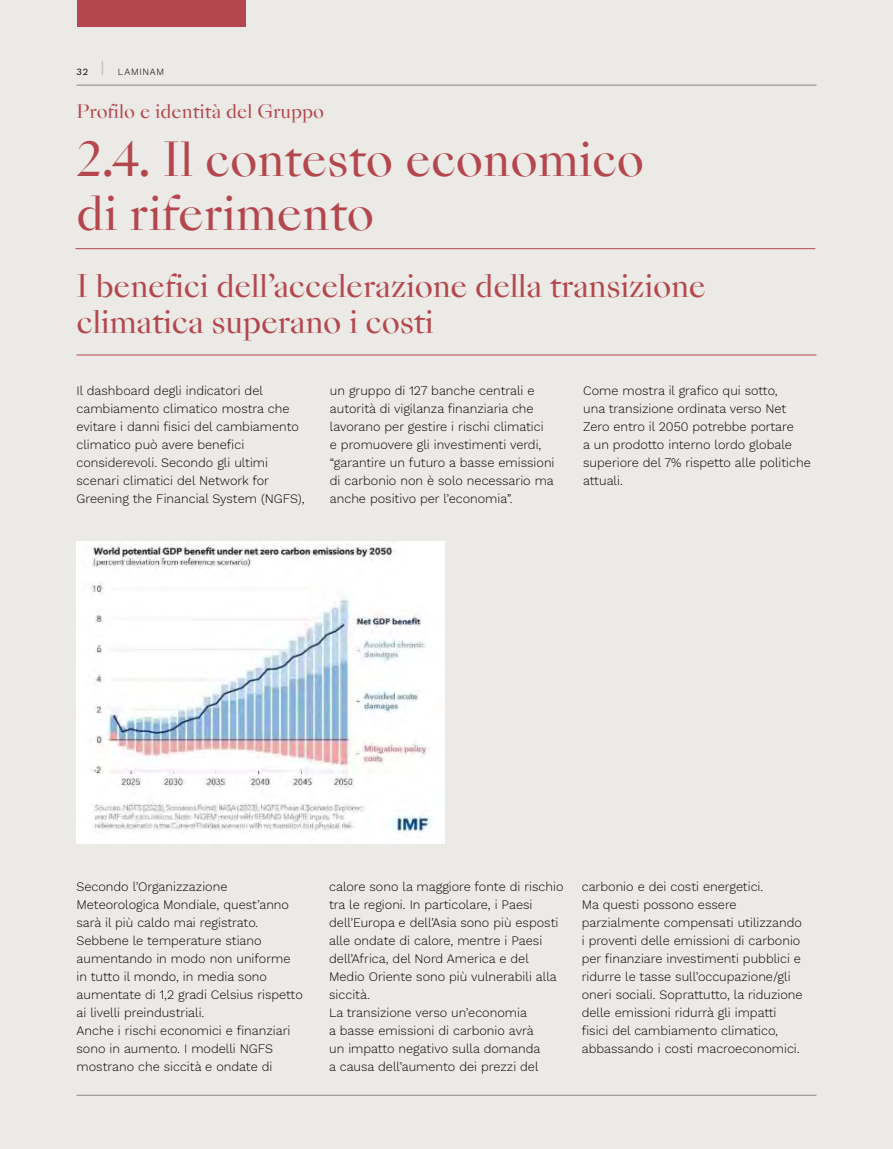
<style>
.page{position:relative;width:893px;height:1149px;background:#fff}
.page>*{position:absolute;margin:0;border:0;box-sizing:border-box;transform-origin:0 0}
.t1{font:45px/54px "Sang Bleu Empire";color:#b4474e}
.t2{font:30px/36px "Sang Bleu Empire";letter-spacing:-.01em;color:#b4474e}
.t3{font:18px "Sang Bleu Empire";color:#b4474e}
.t4{font:300 12.75px/18px "Work Sans";color:#000}
.t5{font:300 9.3px "Work Sans";letter-spacing:.08em;color:#000}
.t6{font:9.3px "Work Sans";color:#000}
</style>
<div class="page">
<div style="left:0;top:0;width:893px;height:1148px;background:#eceae6"></div>
<hr style="left:77px;top:354px;width:739px;height:1px;background:#b4474e">
<img style="left:76px;top:541px;width:369px;height:302px">
<hr style="left:75px;top:248px;width:740px;height:1px;background:#b4474e">
<div style="left:77px;top:0;width:168px;height:27px;background:#b4474e"></div>
<svg style="left:102px;top:61px;width:1px;height:14px"></svg>
<hr style="left:77px;top:85px;width:739px;height:1px;background:#878787">
<hr style="left:77px;top:1094px;width:739px;height:1px;background:#878787">
<p class="t6" style="left:77px;top:65px;width:13px">32</p>
<p class="t5" style="left:118px;top:65px;width:48px">LAMINAM</p>
<h3 class="t3" style="left:77px;top:99px;width:249px">Profilo e identità del Gruppo</h3>
<h1 class="t1" style="left:77px;top:134px;width:569px">2.4. Il contesto economico di riferimento</h1>
<h2 class="t2" style="left:77px;top:269px;width:631px">I benefici dell’accelerazione della transizione climatica superano i costi</h2>
<p class="t4" style="left:77px;top:381px;width:229px">Il dashboard degli indicatori del cambiamento climatico mostra che evitare i danni fisici del cambiamento climatico può avere benefici considerevoli. Secondo gli ultimi scenari climatici del Network for Greening the Financial System (NGFS),</p>
<p class="t4" style="left:330px;top:381px;width:226px">un gruppo di 127 banche centrali e autorità di vigilanza finanziaria che lavorano per gestire i rischi climatici<br>e promuovere gli investimenti verdi, “garantire un futuro a basse emissioni di carbonio non è solo necessario ma anche positivo per l’economia”.</p>
<p class="t4" style="left:583px;top:381px;width:229px">Come mostra il grafico qui sotto,<br>una transizione ordinata verso Net<br>Zero entro il 2050 potrebbe portare<br>a un prodotto interno lordo globale superiore del 7% rispetto alle politiche attuali.</p>
<p class="t4" style="left:77px;top:876px;width:228px">Secondo l’Organizzazione<br>Meteorologica Mondiale, quest’anno sarà il più caldo mai registrato.<br>Sebbene le temperature stiano aumentando in modo non uniforme in tutto il mondo, in media sono aumentate di 1,2 gradi Celsius rispetto ai livelli preindustriali.<br>Anche i rischi economici e finanziari sono in aumento. I modelli NGFS mostrano che siccità e ondate di</p>
<p class="t4" style="left:329px;top:876px;width:236px">calore sono la maggiore fonte di rischio tra le regioni. In particolare, i Paesi dell’Europa e dell’Asia sono più esposti alle ondate di calore, mentre i Paesi dell’Africa, del Nord America e del Medio Oriente sono più vulnerabili alla siccità.<br>La transizione verso un’economia<br>a basse emissioni di carbonio avrà<br>un impatto negativo sulla domanda<br>a causa dell’aumento dei prezzi del</p>
<p class="t4" style="left:582px;top:876px;width:222px">carbonio e dei costi energetici.<br>Ma questi possono essere parzialmente compensati utilizzando i proventi delle emissioni di carbonio per finanziare investimenti pubblici e ridurre le tasse sull’occupazione/gli oneri sociali. Soprattutto, la riduzione delle emissioni ridurrà gli impatti fisici del cambiamento climatico, abbassando i costi macroeconomici.</p>
</div>
